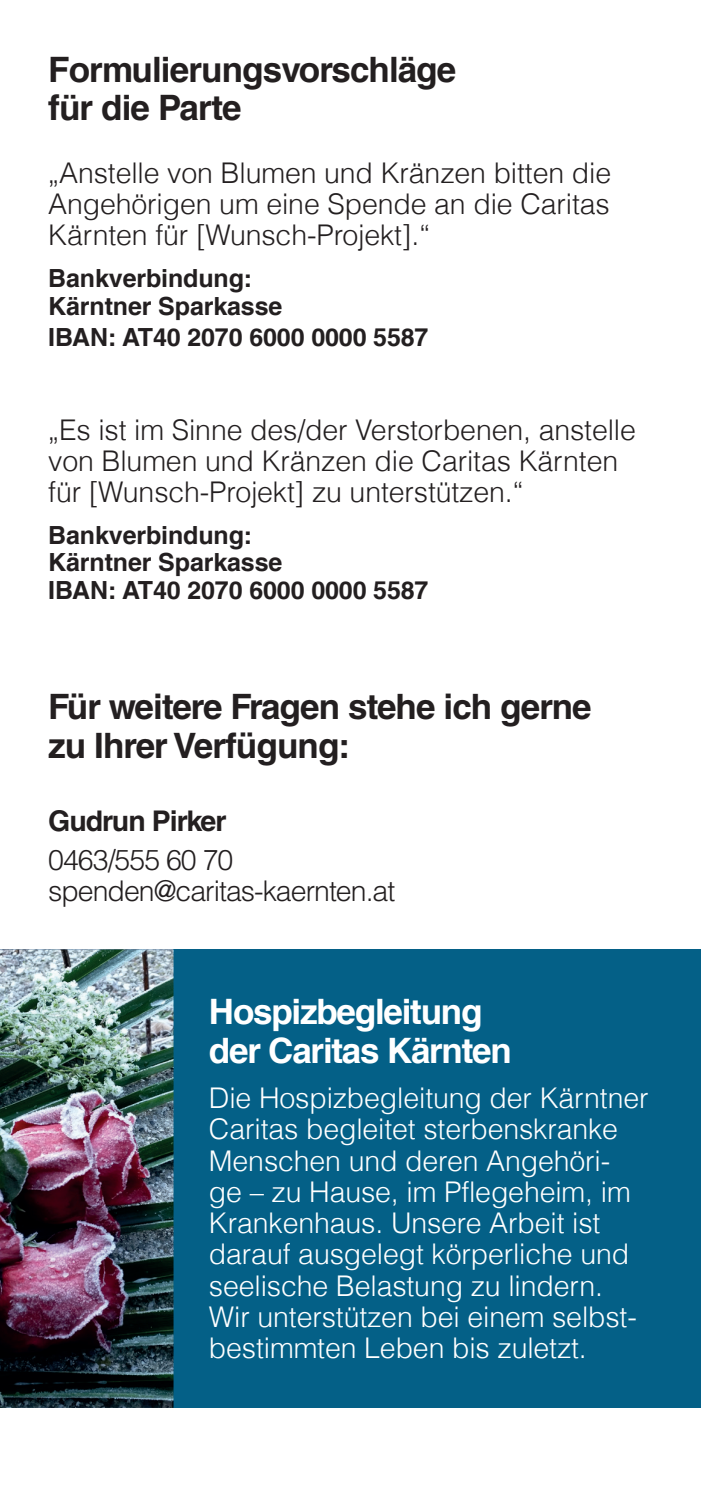
<style>
.page{position:relative;width:702px;height:1488px;background:#fff}
.page>*{position:absolute;margin:0;border:0;box-sizing:border-box;transform-origin:0 0}
.t1{font:700 35px/38.5px "Helvetica LT Std";letter-spacing:-.025em;color:#231f20}
.t2{font:700 35px/38.5px "Helveticafor Caritas";letter-spacing:-.025em;color:#231f20}
.t3{font:700 35px/38.5px "Helveticafor Caritas";letter-spacing:-.035em;color:#fff}
.t4{font:300 28.5px/31.2px "Helveticafor Caritas";letter-spacing:-.005em;color:#fff}
.t5{font:300 28.5px/31.2px "Helveticafor Caritas";letter-spacing:-.005em;color:#231f20;text-align:justify}
.t6{font:300 28.5px/31.2px "Helvetica LT Std";letter-spacing:-.035em;color:#231f20}
.t7{font:700 28.5px "Helvetica LT Std";letter-spacing:-.035em;color:#231f20}
.t8{font:700 25px/27.5px "Helveticafor Caritas";letter-spacing:-.005em;color:#231f20}
</style>
<div class="page">
<div style="left:173px;top:949px;width:527px;height:458px;background:#046087"></div>
<img style="left:0;top:949px;width:173px;height:458px">
<p class="t2" style="left:48px;top:50px;width:409px">Formulierungsvorschläge für die Parte</p>
<p class="t5" style="left:48px;top:157px;width:564px">„Anstelle von Blumen und Kränzen bitten die Angehörigen um eine Spende an die Caritas Kärnten für [Wunsch-Projekt].“</p>
<p class="t8" style="left:48px;top:264px;width:236px">Bankverbindung:<br>Kärntner Sparkasse</p>
<p class="t8" style="left:48px;top:323px;width:382px">IBAN: AT40 2070 6000 0000 5587</p>
<p class="t5" style="left:48px;top:413px;width:589px;text-align:left">„Es ist im Sinne des/der Verstorbenen, anstelle von Blumen und Kränzen die Caritas Kärnten für [Wunsch-Projekt] zu unterstützen.“</p>
<p class="t8" style="left:48px;top:521px;width:382px">Bankverbindung:<br>Kärntner Sparkasse<br>IBAN: AT40 2070 6000 0000 5587</p>
<p class="t1" style="left:48px;top:687px;width:545px">Für weitere Fragen stehe ich gerne zu Ihrer Verfügung:</p>
<p class="t7" style="left:48px;top:804px;width:180px">Gudrun Pirker</p>
<p class="t6" style="left:48px;top:843px;width:348px">0463/555 60 70 spenden@caritas-kaernten.at</p>
<p class="t3" style="left:209px;top:992px;width:304px">Hospizbegleitung der Caritas Kärnten</p>
<p class="t4" style="left:209px;top:1082px;width:441px">Die Hospizbegleitung der Kärntner<br>Caritas begleitet sterbenskranke<br>Menschen und deren Angehöri&shy;ge – zu Hause, im Pflegeheim, im<br>Krankenhaus. Unsere Arbeit ist darauf ausgelegt körperliche und seelische Belastung zu lindern.<br>Wir unterstützen bei einem selbst&shy;bestimmten Leben bis zuletzt.</p>
</div>
